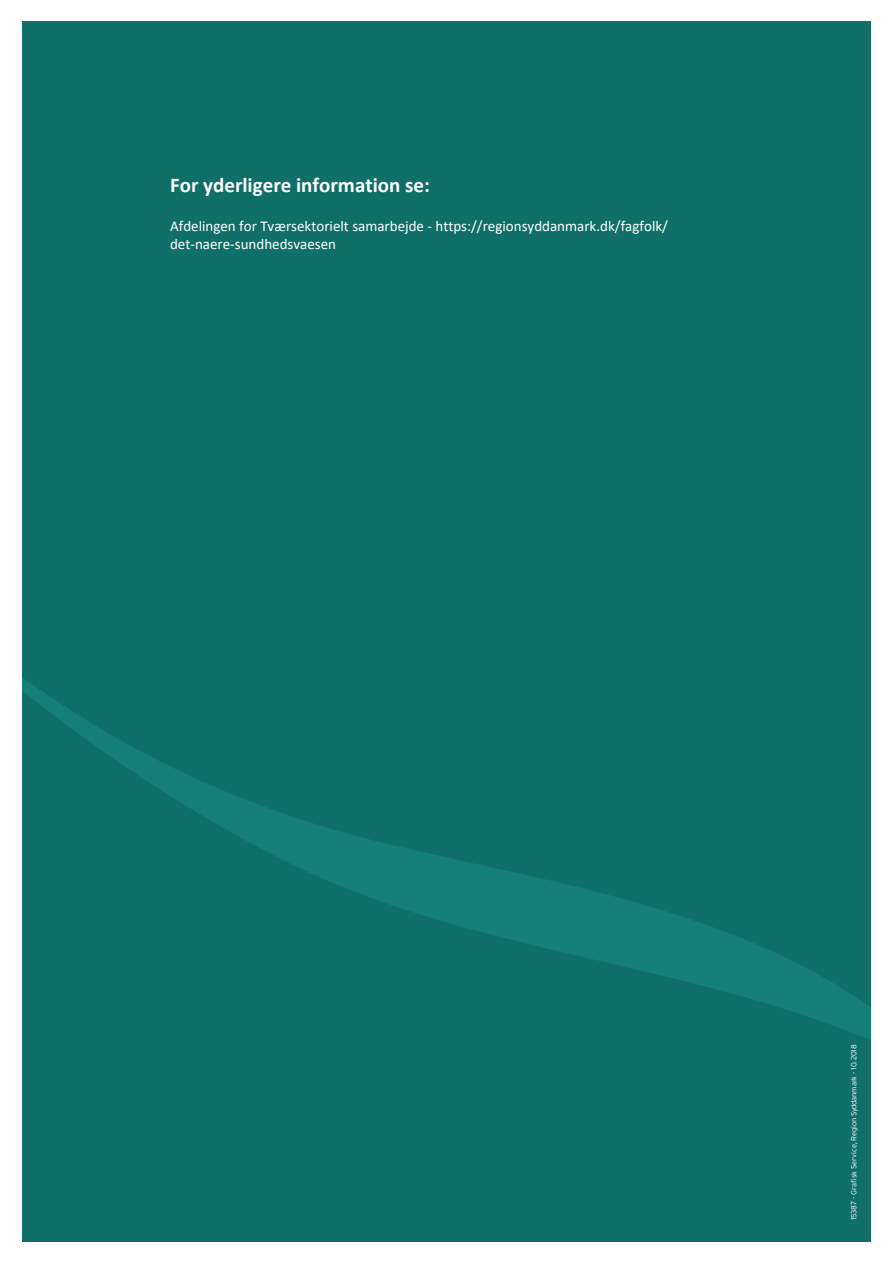
<style>
.page{position:relative;width:893px;height:1263px;background:#fff}
.page>*{position:absolute;margin:0;border:0;box-sizing:border-box;transform-origin:0 0}
.t1{font:700 21px "Calibri";color:#fff}
.t2{font:15px/18px "Calibri";color:#fff}
.t3{font:300 7.5px "Interstate";letter-spacing:-.02em;color:#fff}
</style>
<div class="page">
<div style="left:22px;top:21px;width:849px;height:1221px;background:#107067"></div>
<p class="t1" style="left:170px;top:172px;width:261px">For yderligere information se:</p>
<p class="t2" style="left:170px;top:217px;width:499px">Afdelingen for Tværsektorielt samarbejde - https://regionsyddanmark.dk/fagfolk/ det-naere-sundhedsvaesen</p>
<p class="t3" style="left:850px;top:1220px;width:178px;rotate:-90deg">15387 - Grafsk Service, Region Syddanmark - 10.2018</p>
</div>
